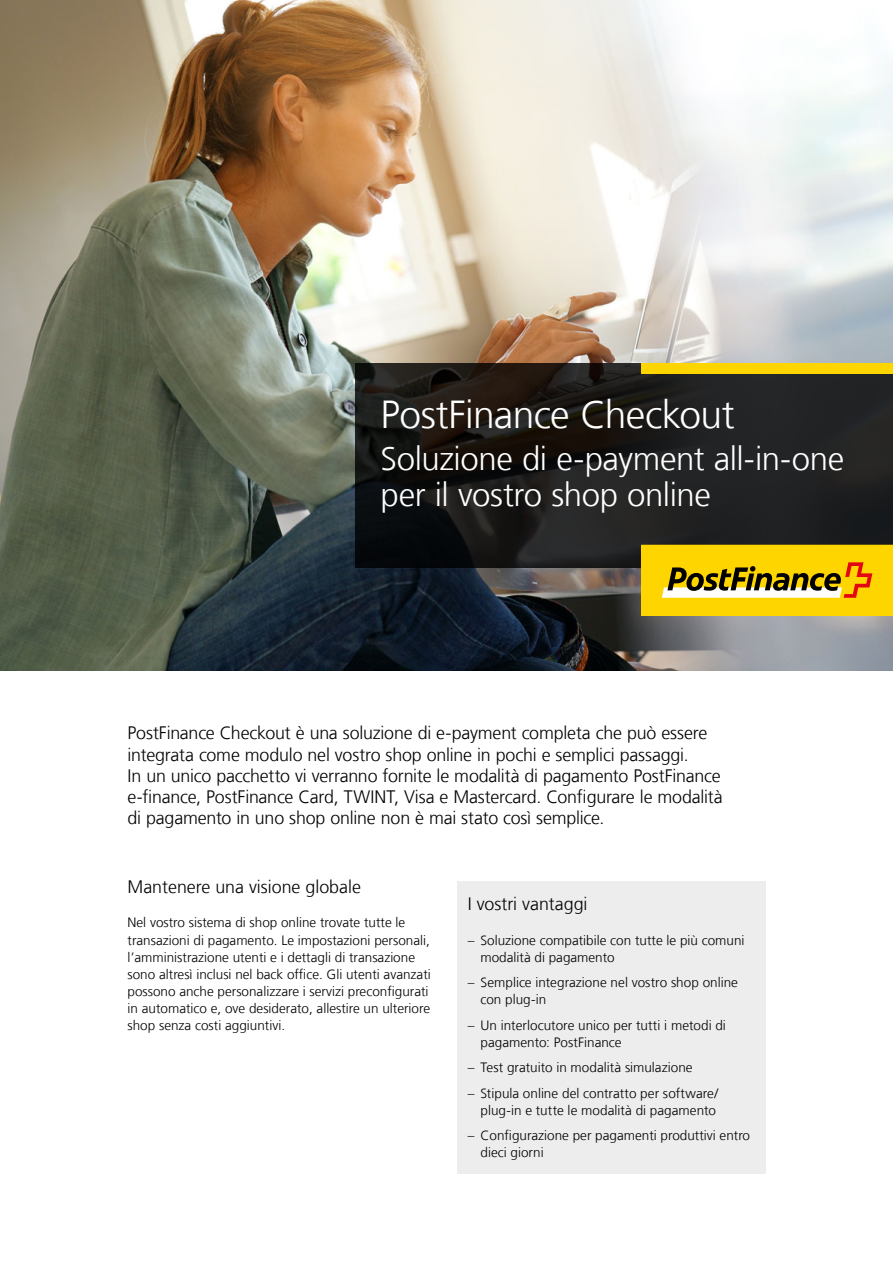
<style>
.page{position:relative;width:893px;height:1263px;background:#fff}
.page>*{position:absolute;margin:0;border:0;box-sizing:border-box;transform-origin:0 0}
.t1{font:300 39px "Frutiger LT Com";letter-spacing:-.015em;color:#fff}
.t2{font:300 33px/36px "Frutiger LT Com";letter-spacing:-.015em;color:#fff}
.t3{font:300 18px/21.3px "Frutiger LT Com";letter-spacing:-.01em;color:#000}
.t4{font:300 13.5px/17.1px "Frutiger LT Com";color:#000}
</style>
<div class="page">
<img style="left:0;top:0;width:893px;height:671px">
<svg style="left:355px;top:363px;width:538px;height:205px;background:#1d1c1b"></svg>
<div style="left:641px;top:363px;width:252px;height:10px;background:#ffd500"></div>
<svg style="left:641px;top:545px;width:252px;height:70px;background:#e4bf16"></svg>
<div style="left:457px;top:881px;width:308px;height:293px;background:#ededed"></div>
<h1 class="t1" style="left:381px;top:392px;width:356px">PostFinance Checkout</h1>
<h2 class="t2" style="left:381px;top:441px;width:465px">Soluzione di e-payment all-in-one per il vostro shop online</h2>
<p class="t3" style="left:128px;top:723px;width:597px">PostFinance Checkout è una soluzione di e-payment completa che può essere integrata come modulo nel vostro shop online in pochi e semplici passaggi.<br>In un unico pacchetto vi verranno fornite le modalità di pagamento PostFinance e-finance, PostFinance Card, TWINT, Visa e Mastercard. Configurare le modalità di pagamento in uno shop online non è mai stato così semplice.</p>
<h3 class="t3" style="left:128px;top:876px;width:235px">Mantenere una visione globale</h3>
<p class="t4" style="left:128px;top:914px;width:305px">Nel vostro sistema di shop online trovate tutte le transazioni di pagamento. Le impostazioni personali, l’amministrazione utenti e i dettagli di transazione sono altresì inclusi nel back office. Gli utenti avanzati possono anche personalizzare i servizi preconfigurati in automatico e, ove desiderato, allestire un ulteriore shop senza costi aggiuntivi.</p>
<h3 class="t3" style="left:468px;top:894px;width:121px">I vostri vantaggi</h3>
<p class="t4" style="left:480px;top:931px;width:266px;text-indent:-13px">– Soluzione compatibile con tutte le più comuni modalità di pagamento</p>
<p class="t4" style="left:480px;top:974px;width:259px;text-indent:-13px">– Semplice integrazione nel vostro shop online con plug-in</p>
<p class="t4" style="left:480px;top:1016px;width:247px;text-indent:-13px">– Un interlocutore unico per tutti i metodi di pagamento: PostFinance</p>
<p class="t4" style="left:468px;top:1059px;width:226px">– Test gratuito in modalità simulazione</p>
<p class="t4" style="left:468px;top:1084px;width:252px;text-align:right">– Stipula online del contratto per software/ plug-in e tutte le modalità di pagamento</p>
<p class="t4" style="left:480px;top:1127px;width:271px;text-indent:-13px">– Configurazione per pagamenti produttivi entro dieci giorni</p>
</div>
